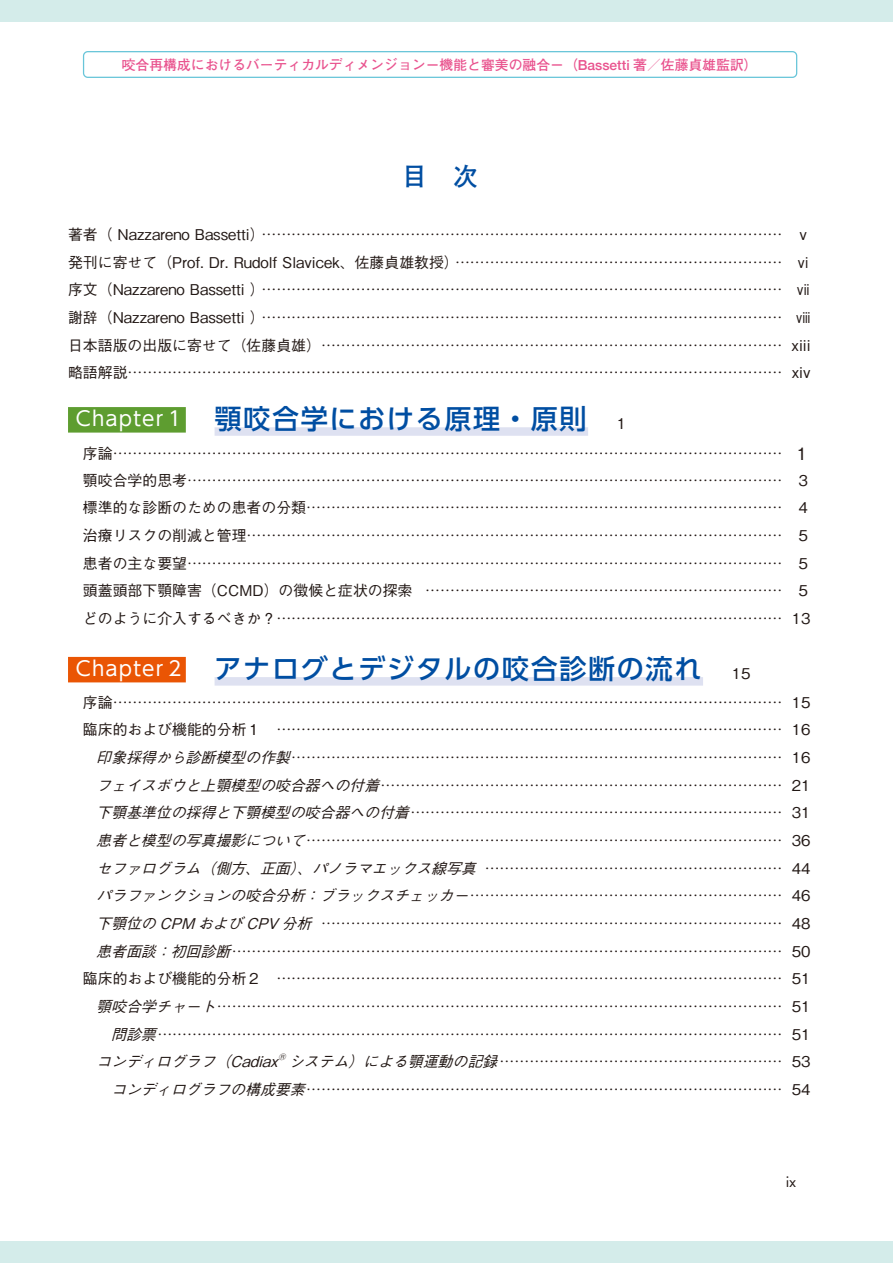
<style>
.page{position:relative;width:893px;height:1263px;background:#fff}
.page>*{position:absolute;margin:0;border:0;box-sizing:border-box;transform-origin:0 0}
.t1{font:500 27.15px "UD Shin Go Pr 6 N";letter-spacing:.06em;color:#004ea2}
.t2{font:700 25.5px "Futo Go B101 Pr 6 N";color:#004ea2}
.t3{font:500 14.85px/27.6px "Gothic BBB Pro";color:#221815;text-align:justify}
.t4{font:14.85px "Futura BT";color:#221815}
.t5{font:700 13.8px "Futo Go B101 Pr 6 N";color:#e9538e}
.t6{font:italic 500 8.7px "Gothic BBB Pro";color:#221815}
.s1{font-family:"Helvetica Neue";font-weight:500}
.s2{font-weight:400;font-size:19.95px;color:#fff}
.s3{font-family:"Gothic BBB Pro";font-size:14.85px;color:#221815}
.s4{font-size:16.95px}
.s5{font-style:italic}
</style>
<div class="page">
<div style="left:83px;top:51px;width:714px;height:27px;border:1px solid #68c5d9;border-radius:4px"></div>
<div style="left:0;top:0;width:893px;height:21px;background:#d4ecea"></div>
<div style="left:0;top:1242px;width:893px;height:21px;background:#d4ecea"></div>
<div style="left:68px;top:407px;width:118px;height:26px;background:#5e9d30"></div>
<div style="left:215px;top:427px;width:373px;height:9px;background:#dee1f1"></div>
<div style="left:68px;top:657px;width:118px;height:25px;background:#ea5504"></div>
<div style="left:215px;top:677px;width:488px;height:9px;background:#dee1f1"></div>
<p class="t5" style="left:122px;top:53px;width:637px">咬合再構成におけるバーティカルディメンジョン－機能と審美の融合－（<span class="s1">Bassetti</span> 著／佐藤貞雄監訳）</p>
<h2 class="t2" style="left:402px;top:156px;width:78px">目　次</h2>
<p class="t3" style="left:68px;top:219px;width:744px">著者（ Nazzareno Bassetti）…………………………………………………………………………………………… ⅴ発刊に寄せて（Prof. Dr. Rudolf Slavicek、佐藤貞雄教授）………………………………………………………… ⅵ序文（Nazzareno Bassetti ）…………………………………………………………………………………………… ⅶ謝辞（Nazzareno Bassetti ）…………………………………………………………………………………………… ⅷ日本語版の出版に寄せて（佐藤貞雄）………………………………………………………………………………… xiii略語解説…………………………………………………………………………………………………………………… xiv</p>
<h1 class="t1" style="left:76px;top:397px;width:552px"><span class="s2">Chapter１</span> 顎咬合学における原理・原則 <span class="s3">1</span></h1>
<p class="t3" style="left:83px;top:438px;width:729px">序論……………………………………………………………………………………………………………………… <span class="s4">1</span>顎咬合学的思考………………………………………………………………………………………………………… 3標準的な診断のための患者の分類…………………………………………………………………………………… 4治療リスクの削減と管理……………………………………………………………………………………………… 5患者の主な要望………………………………………………………………………………………………………… 5頭蓋頭部下顎障害（CCMD）の徴候と症状の探索 ……………………………………………………………… 5どのように介入するべきか？………………………………………………………………………………………… 13</p>
<h1 class="t1" style="left:76px;top:647px;width:676px"><span class="s2">Chapter２</span> アナログとデジタルの咬合診断の流れ <span class="s3">15</span></h1>
<p class="t3" style="left:83px;top:687px;width:729px">序論……………………………………………………………………………………………………………………… 15臨床的および機能的分析１</p>
<p class="t3" style="left:83px;top:714px;width:729px;text-align:right">………………………………………………………………………………………… 16<br><span class="s5">印象採得から診断模型の作製</span>……………………………………………………………………………………… 16<span class="s5">フェイスボウと上顎模型の咬合器への付着</span>……………………………………………………………………… 21<span class="s5">下顎基準位の採得と下顎模型の咬合器への付着</span>………………………………………………………………… 31<span class="s5">患者と模型の写真撮影について</span>…………………………………………………………………………………… 36<span class="s5">セファログラム（側方、正面）、パノラマエックス線写真</span> …………………………………………………… 44<span class="s5">パラファンクションの咬合分析：ブラックスチェッカー</span>……………………………………………………… 46<span class="s5">下顎位のCPMおよびCPV分析</span> ………………………………………………………………………………… 48<span class="s5">患者面談：初回診断</span>………………………………………………………………………………………………… 50臨床的および機能的分析２ ………………………………………………………………………………………… 51<span class="s5">顎咬合学チャート</span>…………………………………………………………………………………………………… 51　　<span class="s5">問診票</span>……………………………………………………………………………………………………………… 51<span class="s5">コンディログラフ（Cadiax システム）による顎運動の記録</span> … … … … … … … … … … … … … … … … … … … 53</p>
<p class="t6" style="left:278px;top:1049px;width:12px">®</p>
<p class="t3" style="left:83px;top:1073px;width:729px">　　<span class="s5">コンディログラフの構成要素</span>…………………………………………………………………………………… 54</p>
<p class="t4" style="left:786px;top:1173px;width:12px">ix</p>
</div>
